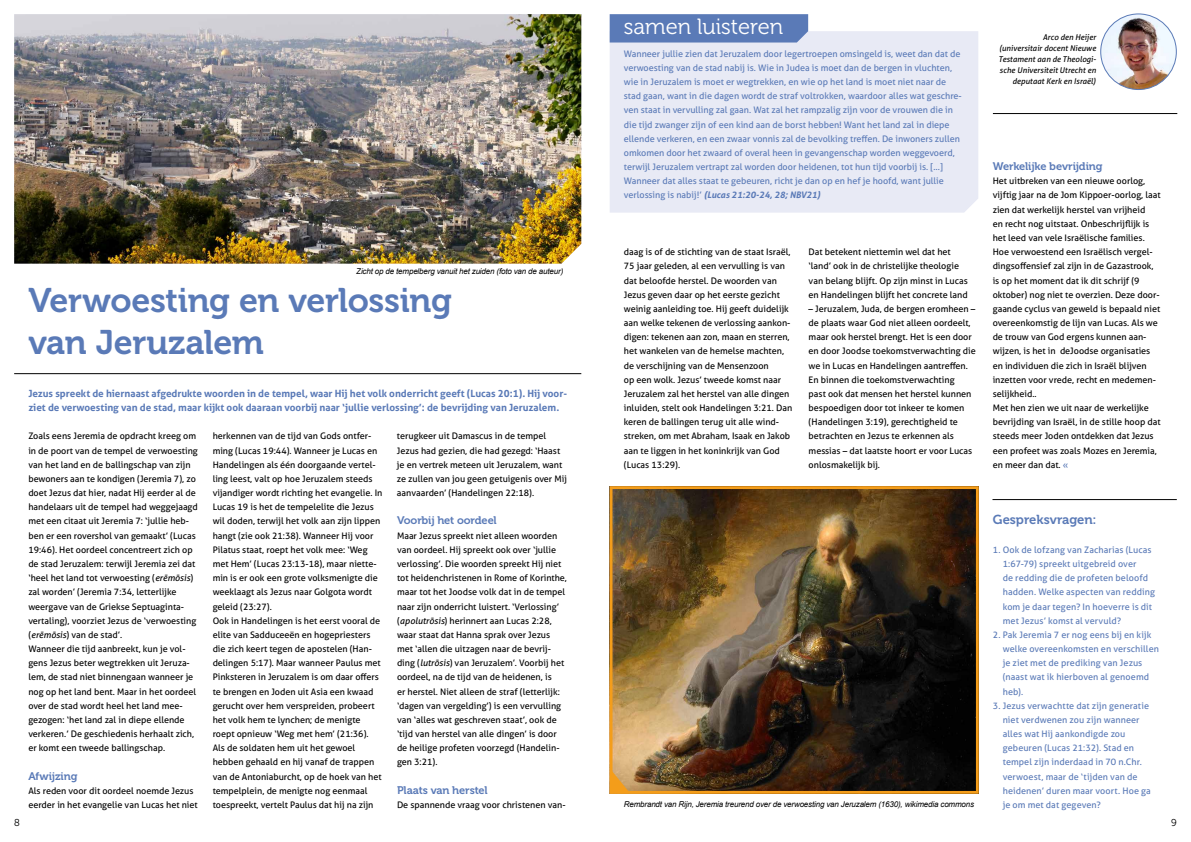
<style>
.page{position:relative;width:1191px;height:842px;background:#fff}
.page>*{position:absolute;margin:0;border:0;box-sizing:border-box;transform-origin:0 0}
.t1{font:34px/42.5px "Museo 700";letter-spacing:-.01em;color:#5a7ab7}
.t2{font:22px "Museo 300";color:#fff}
.t3{font:13px "Museo 700";letter-spacing:-.005em;color:#5a7ab7}
.t4{font:11px "Museo 700";letter-spacing:-.01em;color:#5a7ab7}
.t5{font:700 10px/14.2px "Aller";color:#5a7ab7}
.t6{font:10px "Museo 300";color:#000}
.t7{font:9px/14.2px "Aller";color:#000}
.t8{font:9px/14.2px "Aller";color:#5a7ab7}
.t9{font:italic 8px "Arial";letter-spacing:-.02em;color:#000}
.t10{font:italic 8px/11px "Aller";color:#000;text-align:right}
.s1{font-style:italic}
.s2{font-weight:700;font-style:italic}
.s3{color:#5a7ab7}
</style>
<div class="page">
<div style="left:610px;top:31px;width:368px;height:182px;background:#e8eaf5"></div>
<img style="left:14px;top:14px;width:567px;height:250px">
<hr style="left:14px;top:373px;width:567px;height:1px;background:#000">
<svg style="left:609px;top:14px;width:199px;height:29px;background:#5f7eb9"></svg>
<hr style="left:993px;top:113px;width:184px;height:1px;background:#000">
<hr style="left:992px;top:499px;width:184px;height:1px;background:#000">
<img style="left:613px;top:490px;width:361px;height:300px">
<div style="left:609px;top:486px;width:369px;height:308px;border:3px solid #f49d1a"></div>
<svg style="left:611px;top:771px;width:19px;height:22px"></svg>
<img style="left:1100px;top:14px;width:76px;height:76px;border-radius:38px">
<div style="left:1100px;top:13px;width:76px;height:77px;border:1px solid #5a7ab7;border-radius:50%"></div>
<p class="t9" style="left:356px;top:266px;width:208px">Zicht op de tempelberg vanuit het zuiden (foto van de auteur)</p>
<h1 class="t1" style="left:28px;top:279px;width:425px">Verwoesting en verlossing van Jeruzalem</h1>
<p class="t5" style="left:28px;top:386px;width:540px">Jezus spreekt de hiernaast afgedrukte woorden in de tempel, waar Hij het volk onderricht geeft (Lucas 20:1). Hij voor&shy;ziet de verwoesting van de stad, maar kijkt ook daaraan voorbij naar ‘jullie verlossing’: de bevrijding van Jeruzalem.</p>
<p class="t7" style="left:28px;top:429px;width:171px">Zoals eens Jeremia de opdracht kreeg om in de poort van de tempel de verwoesting van het land en de ballingschap van zijn bewoners aan te kondigen (Jeremia 7), zo doet Jezus dat hier, nadat Hij eerder al de handelaars uit de tempel had weggejaagd met een citaat uit Jeremia 7: ‘jullie heb&shy;ben er een rovershol van gemaakt’ (Lucas 19:46). Het oordeel concentreert zich op de stad Jeruzalem: terwijl Jeremia zei dat ‘heel het land tot verwoesting (<span class="s1">erēmōsis</span>) zal worden’ (Jeremia 7:34, letterlijke weergave van de Griekse Septuaginta&shy;vertaling), voorziet Jezus de ‘verwoesting (<span class="s1">erēmōsis</span>) van de stad’.<br>Wanneer die tijd aanbreekt, kun je vol&shy;gens Jezus beter wegtrekken uit Jeruza&shy;lem, de stad niet binnengaan wanneer je nog op het land bent. Maar in het oordeel over de stad wordt heel het land mee&shy;gezogen: ‘het land zal in diepe ellende verkeren.’ De geschiedenis herhaalt zich, er komt een tweede ballingschap.</p>
<p class="t4" style="left:28px;top:770px;width:51px">Afwijzing</p>
<p class="t7" style="left:28px;top:783px;width:171px">Als reden voor dit oordeel noemde Jezus eerder in het evangelie van Lucas het niet</p>
<p class="t7" style="left:213px;top:429px;width:171px">herkennen van de tijd van Gods ontfer&shy;ming (Lucas 19:44). Wanneer je Lucas en Handelingen als één doorgaande vertel&shy;ling leest, valt op hoe Jeruzalem steeds vijandiger wordt richting het evangelie. In Lucas 19 is het de tempelelite die Jezus wil doden, terwijl het volk aan zijn lippen hangt (zie ook 21:38). Wanneer Hij voor Pilatus staat, roept het volk mee: ‘Weg met Hem’ (Lucas 23:13-18), maar niette&shy;min is er ook een grote volksmenigte die weeklaagt als Jezus naar Golgota wordt geleid (23:27).<br>Ook in Handelingen is het eerst vooral de elite van Sadduceeën en hogepriesters die zich keert tegen de apostelen (Han&shy;delingen 5:17). Maar wanneer Paulus met Pinksteren in Jeruzalem is om daar offers te brengen en Joden uit Asia een kwaad gerucht over hem verspreiden, probeert het volk hem te lynchen; de menigte roept opnieuw ‘Weg met hem’ (21:36).<br>Als de soldaten hem uit het gewoel hebben gehaald en hij vanaf de trappen van de Antoniaburcht, op de hoek van het tempelplein, de menigte nog eenmaal toespreekt, vertelt Paulus dat hij na zijn</p>
<p class="t7" style="left:397px;top:429px;width:171px">terugkeer uit Damascus in de tempel Jezus had gezien, die had gezegd: ‘Haast je en vertrek meteen uit Jeruzalem, want ze zullen van jou geen getuigenis over Mij aanvaarden’ (Handelingen 22:18).</p>
<p class="t4" style="left:397px;top:514px;width:101px">Voorbij het oordeel</p>
<p class="t7" style="left:397px;top:528px;width:172px">Maar Jezus spreekt niet alleen woorden van oordeel. Hij spreekt ook over ‘jullie verlossing’. Die woorden spreekt Hij niet tot heidenchristenen in Rome of Korinthe, maar tot het Joodse volk dat in de tempel naar zijn onderricht luistert. ‘Verlossing’ (<span class="s1">apolutrōsis</span>) herinnert aan Lucas 2:28, waar staat dat Hanna sprak over Jezus met ‘allen die uitzagen naar de bevrij&shy;ding (<span class="s1">lutrōsis</span>) van Jeruzalem’. Voorbij het oordeel, na de tijd van de heidenen, is<br>er herstel. Niet alleen de straf (letterlijk: ‘dagen van vergelding’) is een vervulling van ‘alles wat geschreven staat’, ook de ‘tijd van herstel van alle dingen’ is door de heilige profeten voorzegd (Handelin&shy;gen 3:21).</p>
<p class="t4" style="left:397px;top:784px;width:92px">Plaats van herstel</p>
<p class="t7" style="left:397px;top:798px;width:170px">De spannende vraag voor christenen van-</p>
<h2 class="t2" style="left:624px;top:15px;width:161px">samen luisteren</h2>
<p class="t8" style="left:624px;top:46px;width:339px">Wanneer jullie zien dat Jeruzalem door legertroepen omsingeld is, weet dan dat de verwoesting van de stad nabij is. Wie in Judea is moet dan de bergen in vluchten, wie in Jeruzalem is moet er wegtrekken, en wie op het land is moet niet naar de stad gaan, want in die dagen wordt de straf voltrokken, waardoor alles wat geschre&shy;ven staat in vervulling zal gaan. Wat zal het rampzalig zijn voor de vrouwen die in die tijd zwanger zijn of een kind aan de borst hebben! Want het land zal in diepe ellende verkeren, en een zwaar vonnis zal de bevolking treffen. De inwoners zullen omkomen door het zwaard of overal heen in gevangenschap worden weggevoerd, terwijl Jeruzalem vertrapt zal worden door heidenen, tot hun tijd voorbij is. […] Wanneer dat alles staat te gebeuren, richt je dan op en hef je hoofd, want jullie verlossing is nabij!’ <span class="s2">(Lucas 21:20-24, 28; NBV21)</span></p>
<p class="t7" style="left:624px;top:245px;width:170px">daag is of de stichting van de staat Israël, 75 jaar geleden, al een vervulling is van dat beloofde herstel. De woorden van Jezus geven daar op het eerste gezicht weinig aanleiding toe. Hij geeft duidelijk aan welke tekenen de verlossing aankon&shy;digen: tekenen aan zon, maan en sterren, het wankelen van de hemelse machten, de verschijning van de Mensenzoon<br>op een wolk. Jezus’ tweede komst naar Jeruzalem zal het herstel van alle dingen inluiden, stelt ook Handelingen 3:21. Dan keren de ballingen terug uit alle wind&shy;streken, om met Abraham, Isaak en Jakob aan te liggen in het koninkrijk van God (Lucas 13:29).</p>
<p class="t7" style="left:808px;top:245px;width:161px">Dat betekent niettemin wel dat het ‘land’ ook in de christelijke theologie van belang blijft. Op zijn minst in Lucas en Handelingen blijft het concrete land</p>
<p class="t7" style="left:808px;top:301px;width:169px">– Jeruzalem, Juda, de bergen eromheen – de plaats waar God niet alleen oordeelt, maar ook herstel brengt. Het is een door en door Joodse toekomstverwachting die we in Lucas en Handelingen aantreffen.<br>En binnen die toekomstverwachting<br>past ook dat mensen het herstel kunnen bespoedigen door tot inkeer te komen (Handelingen 3:19), gerechtigheid te betrachten en Jezus te erkennen als messias – dat laatste hoort er voor Lucas onlosmakelijk bij.</p>
<p class="t10" style="left:998px;top:32px;width:99px">Arco den Heijer (universitair docent Nieuwe<br>Testament aan de Theologi&shy;sche Universiteit Utrecht en deputaat Kerk en Israël)</p>
<p class="t4" style="left:992px;top:160px;width:111px">Werkelijke bevrijding</p>
<p class="t7" style="left:992px;top:174px;width:170px">Het uitbreken van een nieuwe oorlog, vijftig jaar na de Jom Kippoer-oorlog, laat zien dat werkelijk herstel van vrijheid<br>en recht nog uitstaat. Onbeschrijflijk is het leed van vele Israëlische families.<br>Hoe verwoestend een Israëlisch vergel&shy;dingsoffensief zal zijn in de Gazastrook, is op het moment dat ik dit schrijf (9 oktober) nog niet te overzien. Deze door&shy;gaande cyclus van geweld is bepaald niet overeenkomstig de lijn van Lucas. Als we de trouw van God ergens kunnen aan&shy;wijzen, is het in deJoodse organisaties en individuen die zich in Israël blijven inzetten voor vrede, recht en medemen&shy;selijkheid..<br>Met hen zien we uit naar de werkelijke bevrijding van Israël, in de stille hoop dat steeds meer Joden ontdekken dat Jezus een profeet was zoals Mozes en Jeremia, en meer dan dat. <span class="s3">«</span></p>
<p class="t9" style="left:624px;top:799px;width:352px">Rembrandt van Rijn, Jeremia treurend over de verwoesting van Jeruzalem (1630), wikimedia commons</p>
<h3 class="t3" style="left:993px;top:513px;width:105px">Gespreksvragen:</h3>
<p class="t8" style="left:1002px;top:542px;width:154px;text-indent:-10px">1. Ook de lofzang van Zacharias (Lucas 1:67-79) spreekt uitgebreid over<br>de redding die de profeten beloofd hadden. Welke aspecten van redding kom je daar tegen? In hoeverre is dit met Jezus’ komst al vervuld?</p>
<p class="t8" style="left:1002px;top:627px;width:158px;text-indent:-10px">2. Pak Jeremia 7 er nog eens bij en kijk welke overeenkomsten en verschillen je ziet met de prediking van Jezus (naast wat ik hierboven al genoemd heb).</p>
<p class="t8" style="left:1002px;top:698px;width:150px;text-indent:-10px">3. Jezus verwachtte dat zijn generatie niet verdwenen zou zijn wanneer alles wat Hij aankondigde zou gebeuren (Lucas 21:32). Stad en tempel zijn inderdaad in 70 n.Chr. verwoest, maar de ‘tijden van de heidenen’ duren maar voort. Hoe ga je om met dat gegeven?</p>
<p class="t6" style="left:14px;top:817px;width:7px">8</p>
<p class="t6" style="left:1171px;top:817px;width:7px">9</p>
</div>
